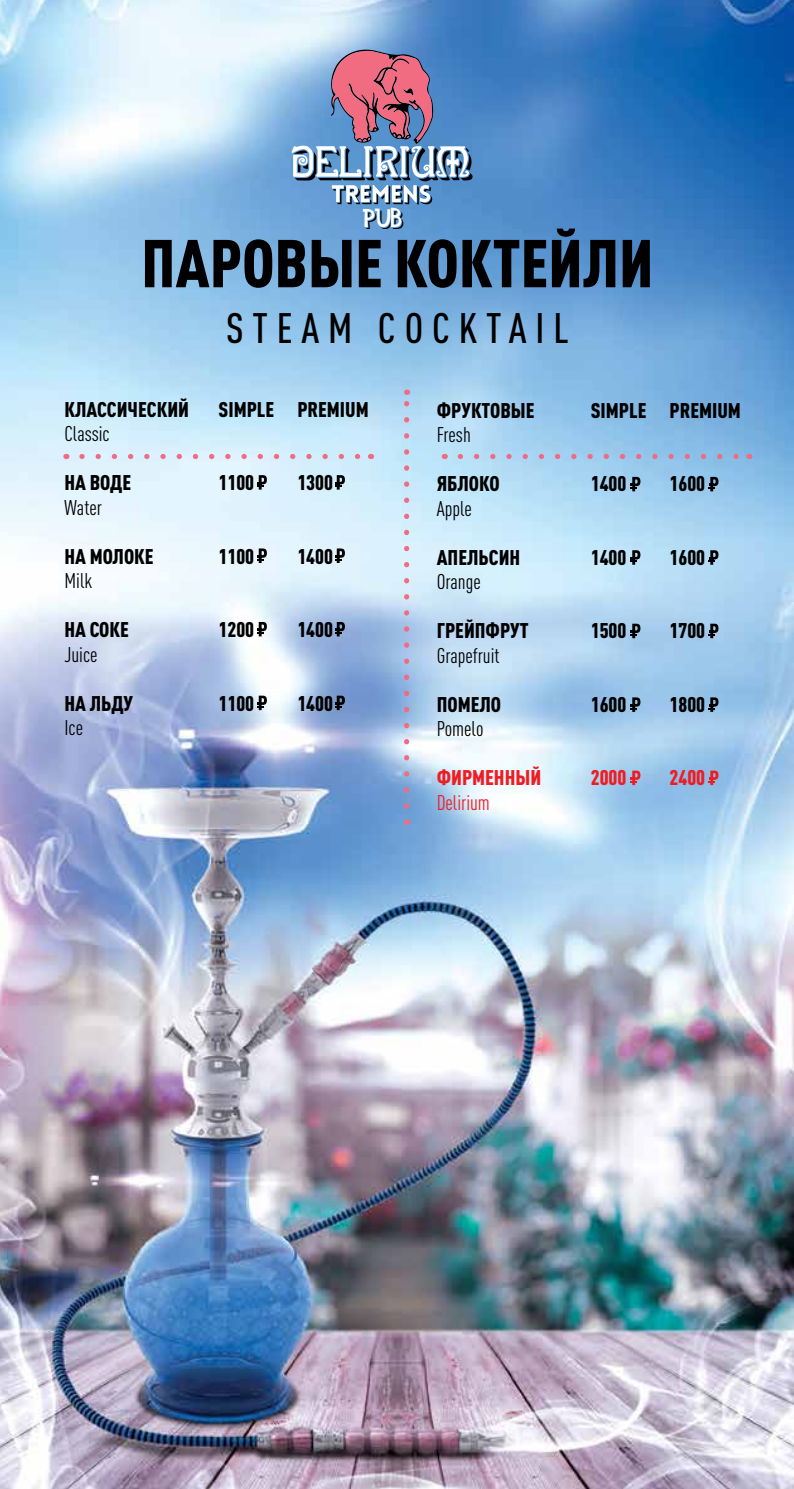
<style>
.page{position:relative;width:794px;height:1489px;background:#fff}
.page>*{position:absolute;margin:0;border:0;box-sizing:border-box;transform-origin:0 0}
.t1{font:900 condensed 66.5px "DIN Pro";color:#000}
.t2{font:500 condensed 42px "DIN Pro";letter-spacing:.21em;color:#000}
.t3{font:26.25px "DS Goose";color:#000}
.t4{font:900 condensed 21px "DIN Pro";color:#000}
.t5{font:condensed 21px "DIN Pro";color:#000}
.t6{font:900 condensed 21px "DIN Pro";color:#ed1d24}
.t7{font:condensed 21px "DIN Pro";color:#ed1d24}
</style>
<div class="page">
<img style="left:0;top:0;width:794px;height:1488px">
<svg style="left:292px;top:50px;width:180px;height:154px;background:#8188af"></svg>
<svg style="left:82px;top:454px;width:280px;height:5px"></svg>
<svg style="left:460px;top:454px;width:281px;height:5px"></svg>
<svg style="left:404px;top:389px;width:5px;height:417px;background:#c6b9d2"></svg>
<svg style="left:257px;top:475px;width:10px;height:14px"></svg>
<svg style="left:630px;top:477px;width:10px;height:14px"></svg>
<svg style="left:257px;top:548px;width:10px;height:15px"></svg>
<svg style="left:630px;top:550px;width:10px;height:14px"></svg>
<svg style="left:257px;top:622px;width:10px;height:14px"></svg>
<svg style="left:630px;top:623px;width:10px;height:15px"></svg>
<svg style="left:257px;top:695px;width:10px;height:15px"></svg>
<svg style="left:630px;top:697px;width:10px;height:15px"></svg>
<svg style="left:630px;top:770px;width:10px;height:15px"></svg>
<svg style="left:335px;top:475px;width:10px;height:14px"></svg>
<svg style="left:708px;top:477px;width:10px;height:14px"></svg>
<svg style="left:335px;top:548px;width:10px;height:15px"></svg>
<svg style="left:708px;top:550px;width:10px;height:14px"></svg>
<svg style="left:335px;top:622px;width:10px;height:14px"></svg>
<svg style="left:708px;top:623px;width:10px;height:15px"></svg>
<svg style="left:335px;top:695px;width:10px;height:15px"></svg>
<svg style="left:708px;top:697px;width:10px;height:15px"></svg>
<svg style="left:708px;top:770px;width:10px;height:15px"></svg>
<p class="t3" style="left:365px;top:205px;width:40px">PUB</p>
<h1 class="t1" style="left:141px;top:212px;width:513px">ПАРОВЫЕ КОКТЕЙЛИ</h1>
<h2 class="t2" style="left:226px;top:297px;width:344px">STEAM COCKTAIL</h2>
<p class="t4" style="left:64px;top:393px;width:126px">КЛАССИЧЕСКИЙ</p>
<p class="t4" style="left:218px;top:393px;width:152px">SIMPLE PREMIUM</p>
<p class="t5" style="left:64px;top:418px;width:47px">Classic</p>
<p class="t4" style="left:64px;top:466px;width:68px">НА ВОДЕ</p>
<p class="t4" style="left:218px;top:466px;width:37px">1100</p>
<p class="t4" style="left:297px;top:466px;width:37px">1300</p>
<p class="t5" style="left:64px;top:492px;width:39px">Water</p>
<p class="t4" style="left:64px;top:540px;width:91px">НА МОЛОКЕ</p>
<p class="t4" style="left:218px;top:540px;width:37px">1100</p>
<p class="t4" style="left:297px;top:540px;width:37px">1400</p>
<p class="t5" style="left:64px;top:565px;width:29px">Milk</p>
<p class="t4" style="left:64px;top:613px;width:66px">НА СОКЕ</p>
<p class="t4" style="left:218px;top:613px;width:37px">1200</p>
<p class="t4" style="left:297px;top:613px;width:37px">1400</p>
<p class="t5" style="left:64px;top:639px;width:35px">Juice</p>
<p class="t4" style="left:64px;top:687px;width:70px">НА ЛЬДУ</p>
<p class="t4" style="left:218px;top:687px;width:37px">1100</p>
<p class="t4" style="left:297px;top:687px;width:37px">1400</p>
<p class="t5" style="left:64px;top:712px;width:20px">Ice</p>
<p class="t4" style="left:437px;top:393px;width:99px">ФРУКТОВЫЕ</p>
<p class="t4" style="left:591px;top:393px;width:152px">SIMPLE PREMIUM</p>
<p class="t5" style="left:437px;top:419px;width:36px">Fresh</p>
<p class="t4" style="left:437px;top:467px;width:64px">ЯБЛОКО</p>
<p class="t4" style="left:591px;top:467px;width:37px">1400</p>
<p class="t4" style="left:669px;top:467px;width:37px">1600</p>
<p class="t5" style="left:437px;top:493px;width:37px">Apple</p>
<p class="t4" style="left:437px;top:540px;width:85px">АПЕЛЬСИН</p>
<p class="t4" style="left:591px;top:540px;width:37px">1400</p>
<p class="t4" style="left:669px;top:540px;width:37px">1600</p>
<p class="t5" style="left:437px;top:566px;width:46px">Orange</p>
<p class="t4" style="left:437px;top:614px;width:94px">ГРЕЙПФРУТ</p>
<p class="t4" style="left:591px;top:614px;width:37px">1500</p>
<p class="t4" style="left:669px;top:614px;width:37px">1700</p>
<p class="t5" style="left:437px;top:640px;width:64px">Grapefruit</p>
<p class="t4" style="left:437px;top:687px;width:66px">ПОМЕЛО</p>
<p class="t4" style="left:591px;top:687px;width:37px">1600</p>
<p class="t4" style="left:669px;top:687px;width:37px">1800</p>
<p class="t5" style="left:437px;top:713px;width:48px">Pomelo</p>
<p class="t6" style="left:437px;top:761px;width:106px">ФИРМЕННЫЙ</p>
<p class="t6" style="left:591px;top:761px;width:37px">2000</p>
<p class="t6" style="left:669px;top:761px;width:37px">2400</p>
<p class="t7" style="left:437px;top:787px;width:55px">Delirium</p>
</div>
